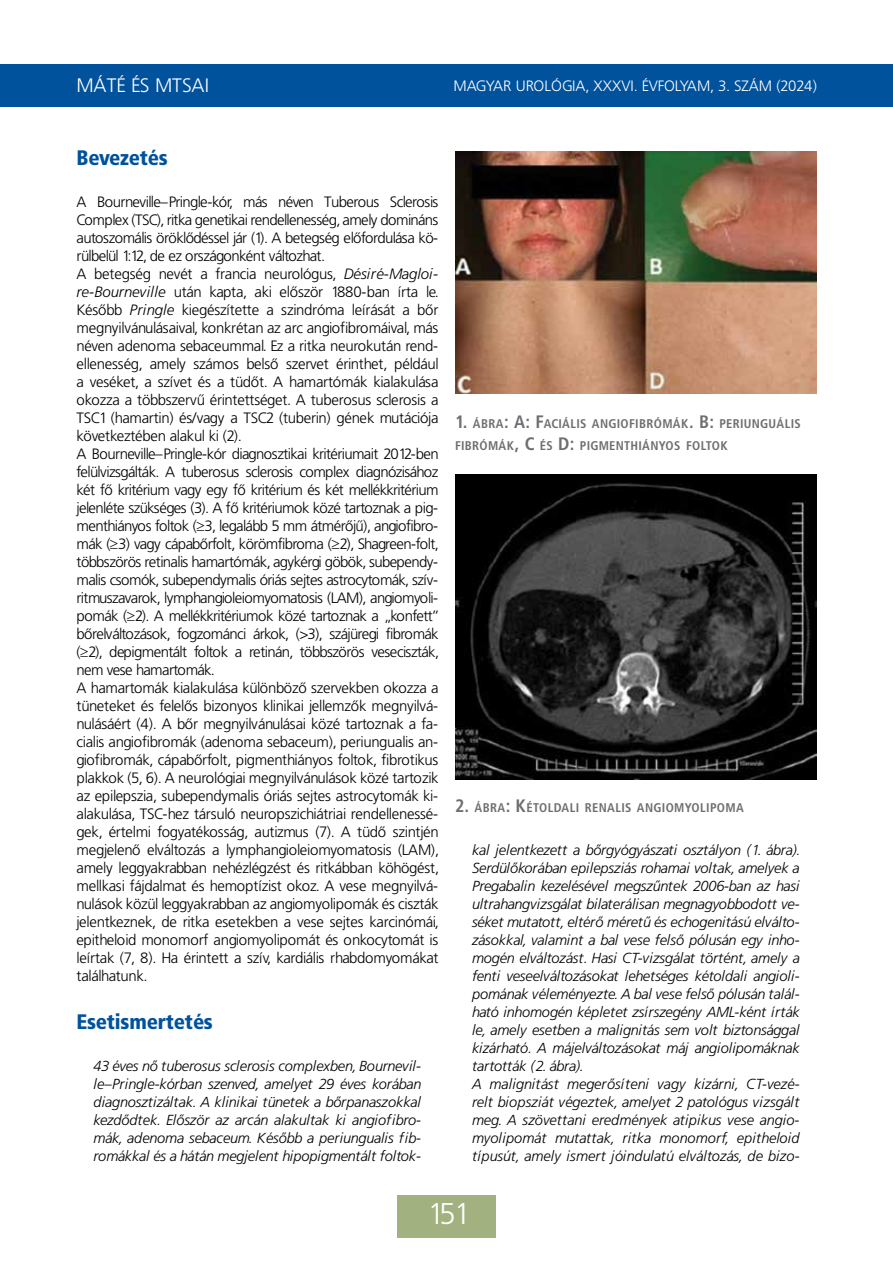
<style>
.page{position:relative;width:893px;height:1263px;background:#fff}
.page>*{position:absolute;margin:0;border:0;box-sizing:border-box;transform-origin:0 0}
.t1{font:30px "Frutiger Lt PFL";color:#fff}
.t2{font:21px "Frutiger Blk Cn PFL";color:#00529c}
.t3{font:19.5px "Frutiger Lt PFL";letter-spacing:.04em;color:#fff}
.t4{font:15px/18px "Frutiger Lt PFL";letter-spacing:.02em;color:#000}
.t5{font:15px "Frutiger Lt PFL";letter-spacing:.04em;color:#fff}
.t6{font:italic 14.55px/18px "Frutiger Lt PFL";letter-spacing:.01em;color:#000;text-align:justify}
.t7{font:700 12.6px/21.6px "Frutiger Cn PFL";letter-spacing:.055em;color:#6d6e71}
.s1{font-style:italic}
.s2{font-size:18px}
</style>
<div class="page">
<div style="left:0;top:64px;width:893px;height:42px;background:#00529c"></div>
<div style="left:398px;top:1195px;width:98px;height:42px;background:#a2b180"></div>
<img style="left:455px;top:151px;width:361px;height:242px">
<img style="left:455px;top:475px;width:361px;height:304px">
<h3 class="t3" style="left:77px;top:75px;width:133px">MÁTÉ ÉS MTSAI</h3>
<p class="t5" style="left:454px;top:77px;width:364px">MAGYAR UROLÓGIA, XXXVI. ÉVFOLYAM, 3. SZÁM (2024)</p>
<h2 class="t2" style="left:77px;top:145px;width:93px">Bevezetés</h2>
<p class="t4" style="left:77px;top:193px;width:363px">A Bourneville–Pringle-kór, más néven Tuberous Sclerosis Complex (TSC), ritka genetikai rendellenesség, amely domináns autoszomális öröklődéssel jár (1). A betegség előfordulása kö&shy;rülbelül 1:12, de ez országonként változhat.<br>A betegség nevét a francia neurológus, <span class="s1">Désiré-Magloi&shy;re-Bourneville</span> után kapta, aki először 1880-ban írta le.<br>Később <span class="s1">Pringle</span> kiegészítette a szindróma leírását a bőr megnyilvánulásaival, konkrétan az arc angiofibromáival, más néven adenoma sebaceummal. Ez a ritka neurokután rend&shy;ellenesség, amely számos belső szervet érinthet, például a veséket, a szívet és a tüdőt. A hamartómák kialakulása okozza a többszervű érintettséget. A tuberosus sclerosis a TSC1 (hamartin) és/vagy a TSC2 (tuberin) gének mutációja következtében alakul ki (2).<br>A Bourneville–Pringle-kór diagnosztikai kritériumait 2012-ben felülvizsgálták. A tuberosus sclerosis complex diagnózisához két fő kritérium vagy egy fő kritérium és két mellékkritérium jelenléte szükséges (3). A fő kritériumok közé tartoznak a pig&shy;menthiányos foltok (≥3, legalább 5 mm átmérőjű), angiofibro&shy;mák (≥3) vagy cápabőrfolt, körömfibroma (≥2), Shagreen-folt, többszörös retinalis hamartómák, agykérgi göbök, subependy&shy;malis csomók, subependymalis óriás sejtes astrocytomák, szív&shy;ritmuszavarok, lymphangioleiomyomatosis (LAM), angiomyoli&shy;pomák (≥2). A mellékkritériumok közé tartoznak a „konfett” bőrelváltozások, fogzománci árkok, (&gt;3), szájüregi fibromák (≥2), depigmentált foltok a retinán, többszörös veseciszták, nem vese hamartomák.<br>A hamartomák kialakulása különböző szervekben okozza a tüneteket és felelős bizonyos klinikai jellemzők megnyilvá&shy;nulásáért (4). A bőr megnyilvánulásai közé tartoznak a fa&shy;cialis angiofibromák (adenoma sebaceum), periungualis an&shy;giofibromák, cápabőrfolt, pigmenthiányos foltok, fibrotikus plakkok (5, 6). A neurológiai megnyilvánulások közé tartozik az epilepszia, subependymalis óriás sejtes astrocytomák ki&shy;alakulása, TSC-hez társuló neuropszichiátriai rendellenessé&shy;gek, értelmi fogyatékosság, autizmus (7). A tüdő szintjén megjelenő elváltozás a lymphangioleiomyomatosis (LAM), amely leggyakrabban nehézlégzést és ritkábban köhögést, mellkasi fájdalmat és hemoptízist okoz. A vese megnyilvá&shy;nulások közül leggyakrabban az angiomyolipomák és ciszták jelentkeznek, de ritka esetekben a vese sejtes karcinómái, epitheloid monomorf angiomyolipomát és onkocytomát is leírtak (7, 8). Ha érintett a szív, kardiális rhabdomyomákat találhatunk.</p>
<h2 class="t2" style="left:77px;top:1008px;width:138px">Esetismertetés</h2>
<p class="t6" style="left:94px;top:1057px;width:329px">43 éves nő tuberosus sclerosis complexben, Bournevil&shy;le–Pringle-kórban szenved, amelyet 29 éves korában diagnosztizáltak. A klinikai tünetek a bőrpanaszokkal kezdődtek. Először az arcán alakultak ki angiofibro&shy;mák, adenoma sebaceum. Később a periungualis fib&shy;romákkal és a hátán megjelent hipopigmentált foltok-</p>
<p class="t7" style="left:455px;top:413px;width:347px"><span class="s2">1.</span> ÁBRA<span class="s2">: A: F</span>ACIÁLIS ANGIOFIBRÓMÁK<span class="s2">. B:</span> PERIUNGUÁLIS<br>FIBRÓMÁK<span class="s2">, C</span> ÉS <span class="s2">D:</span> PIGMENTHIÁNYOS FOLTOK</p>
<p class="t7" style="left:455px;top:797px;width:290px"><span class="s2">2.</span> ÁBRA<span class="s2">: K</span>ÉTOLDALI RENALIS ANGIOMYOLIPOMA</p>
<p class="t6" style="left:472px;top:841px;width:329px;text-align:left">kal jelentkezett a bőrgyógyászati osztályon (1. ábra).<br>Serdülőkorában epilepsziás rohamai voltak, amelyek a Pregabalin kezelésével megszűntek 2006-ban az hasi ultrahangvizsgálat bilaterálisan megnagyobbodott ve&shy;séket mutatott, eltérő méretű és echogenitású elválto&shy;zásokkal, valamint a bal vese felső pólusán egy inho&shy;mogén elváltozást. Hasi CT-vizsgálat történt, amely a fenti veseelváltozásokat lehetséges kétoldali angioli&shy;pomának véleményezte. A bal vese felső pólusán talál&shy;ható inhomogén képletet zsírszegény AML-ként írták le, amely esetben a malignitás sem volt biztonsággal kizárható. A májelváltozásokat máj angiolipomáknak tartották (2. ábra).<br>A malignitást megerősíteni vagy kizárni, CT-vezé&shy;relt biopsziát végeztek, amelyet 2 patológus vizsgált meg. A szövettani eredmények atipikus vese angio&shy;myolipomát mutattak, ritka monomorf, epitheloid típusút, amely ismert jóindulatú elváltozás, de bizo-</p>
<h1 class="t1" style="left:428px;top:1197px;width:39px">151</h1>
</div>
